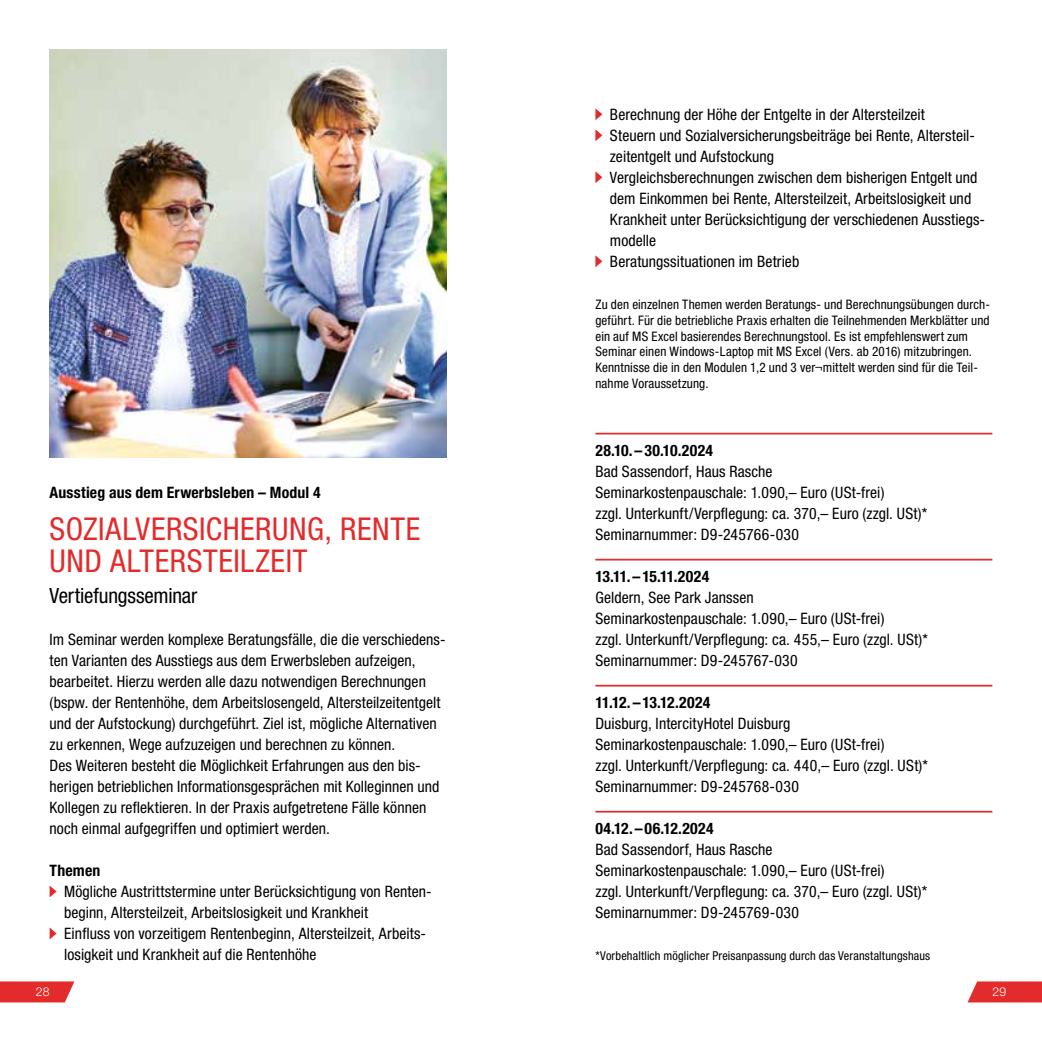
<style>
.page{position:relative;width:1042px;height:1042px;background:#fff}
.page>*{position:absolute;margin:0;border:0;box-sizing:border-box;transform-origin:0 0}
.t1{font:condensed 31.5px/31.5px "Helvetica Neue LT Std";letter-spacing:.015em;color:#e42b2b}
.t2{font:condensed 21px "Helvetica Neue LT Std";letter-spacing:-.01em;color:#000}
.t3{font:condensed 15.75px/21px "Helvetica Neue LT Std";letter-spacing:.005em;color:#000}
.t4{font:700 condensed 15.75px "Helvetica Neue LT Std";letter-spacing:.01em;color:#000}
.t5{font:700 condensed 15.75px "Helvetica Neue LT Std";letter-spacing:-.03em;color:#000}
.t6{font:700 condensed 15.75px "Helvetica Neue LT Std";letter-spacing:-.035em;color:#000}
.t7{font:condensed 13.12px/15.8px "Helvetica Neue LT Std";letter-spacing:.01em;color:#000}
.t8{font:condensed 12.25px "Helvetica Neue LT Std";letter-spacing:.01em;color:#000}
.t9{font:300 12.25px "Helvetica Neue LT Std";color:#fff}
</style>
<div class="page">
<svg style="left:50px;top:886px;width:7px;height:11px"></svg>
<svg style="left:50px;top:928px;width:7px;height:11px"></svg>
<hr style="left:595px;top:433px;width:397px;height:1px;background:#e42b2b">
<hr style="left:595px;top:559px;width:397px;height:1px;background:#e42b2b">
<hr style="left:595px;top:685px;width:397px;height:1px;background:#e42b2b">
<hr style="left:595px;top:811px;width:397px;height:1px;background:#e42b2b">
<svg style="left:595px;top:108px;width:7px;height:12px"></svg>
<svg style="left:595px;top:129px;width:7px;height:12px"></svg>
<svg style="left:595px;top:171px;width:7px;height:12px"></svg>
<svg style="left:595px;top:255px;width:7px;height:12px"></svg>
<img style="left:50px;top:50px;width:396px;height:407px">
<svg style="left:0;top:981px;width:74px;height:21px;background:#e63b3b"></svg>
<svg style="left:967px;top:981px;width:75px;height:21px;background:#e63e3e"></svg>
<p class="t4" style="left:50px;top:483px;width:272px">Ausstieg aus dem Erwerbsleben – Modul 4</p>
<h1 class="t1" style="left:50px;top:513px;width:372px">SOZIALVERSICHERUNG, RENTE<br>UND ALTERSTEILZEIT</h1>
<h2 class="t2" style="left:50px;top:584px;width:149px">Vertiefungsseminar</h2>
<p class="t3" style="left:50px;top:629px;width:397px">Im Seminar werden komplexe Beratungsfälle, die die verschiedens&shy;ten Varianten des Ausstiegs aus dem Erwerbsleben aufzeigen, bearbeitet. Hierzu werden alle dazu notwendigen Berechnungen (bspw. der Rentenhöhe, dem Arbeitslosengeld, Altersteilzeitentgelt und der Aufstockung) durchgeführt. Ziel ist, mögliche Alternativen zu erkennen, Wege aufzuzeigen und berechnen zu können.<br>Des Weiteren besteht die Möglichkeit Erfahrungen aus den bis&shy;herigen betrieblichen Informationsgesprächen mit Kolleginnen und Kollegen zu reflektieren. In der Praxis aufgetretene Fälle können noch einmal aufgegriffen und optimiert werden.</p>
<p class="t4" style="left:50px;top:861px;width:52px">Themen</p>
<p class="t3" style="left:64px;top:881px;width:369px">Mögliche Austrittstermine unter Berücksichtigung von Renten&shy;beginn, Altersteilzeit, Arbeitslosigkeit und Krankheit<br>Einfluss von vorzeitigem Rentenbeginn, Altersteilzeit, Arbeits&shy;losigkeit und Krankheit auf die Rentenhöhe</p>
<p class="t3" style="left:610px;top:104px;width:377px">Berechnung der Höhe der Entgelte in der Altersteilzeit<br>Steuern und Sozialversicherungsbeiträge bei Rente, Altersteil&shy;zeitentgelt und Aufstockung<br>Vergleichsberechnungen zwischen dem bisherigen Entgelt und dem Einkommen bei Rente, Altersteilzeit, Arbeitslosigkeit und Krankheit unter Berücksichtigung der verschiedenen Ausstiegs&shy;modelle<br>Beratungssituationen im Betrieb</p>
<p class="t7" style="left:595px;top:296px;width:396px">Zu den einzelnen Themen werden Beratungs- und Berechnungsübungen durch&shy;geführt. Für die betriebliche Praxis erhalten die Teilnehmenden Merkblätter und ein auf MS Excel basierendes Berechnungstool. Es ist empfehlenswert zum Seminar einen Windows-Laptop mit MS Excel (Vers. ab 2016) mitzubringen.<br>Kenntnisse die in den Modulen 1,2 und 3 ver¬mittelt werden sind für die Teil&shy;nahme Voraussetzung.</p>
<p class="t4" style="left:595px;top:441px;width:119px">28.10.–30.10.2024</p>
<p class="t3" style="left:595px;top:461px;width:333px">Bad Sassendorf, Haus Rasche Seminarkostenpauschale: 1.090,– Euro (USt-frei)<br>zzgl. Unterkunft/Verpflegung: ca. 370,– Euro (zzgl. USt)* Seminarnummer: D9-245766-030</p>
<p class="t5" style="left:595px;top:567px;width:115px">13.11.–15.11.2024</p>
<p class="t3" style="left:595px;top:587px;width:334px">Geldern, See Park Janssen<br>Seminarkostenpauschale: 1.090,– Euro (USt-frei)<br>zzgl. Unterkunft/Verpflegung: ca. 455,– Euro (zzgl. USt)* Seminarnummer: D9-245767-030</p>
<p class="t6" style="left:595px;top:693px;width:117px">11.12. –13.12.2024</p>
<p class="t3" style="left:595px;top:713px;width:334px">Duisburg, IntercityHotel Duisburg Seminarkostenpauschale: 1.090,– Euro (USt-frei)<br>zzgl. Unterkunft/Verpflegung: ca. 440,– Euro (zzgl. USt)* Seminarnummer: D9-245768-030</p>
<p class="t4" style="left:595px;top:819px;width:120px">04.12.–06.12.2024</p>
<p class="t3" style="left:595px;top:839px;width:333px">Bad Sassendorf, Haus Rasche Seminarkostenpauschale: 1.090,– Euro (USt-frei)<br>zzgl. Unterkunft/Verpflegung: ca. 370,– Euro (zzgl. USt)* Seminarnummer: D9-245769-030</p>
<p class="t8" style="left:595px;top:949px;width:336px">*Vorbehaltlich möglicher Preisanpassung durch das Veranstaltungshaus</p>
<p class="t9" style="left:36px;top:984px;width:15px">28</p>
<p class="t9" style="left:992px;top:984px;width:15px">29</p>
</div>
